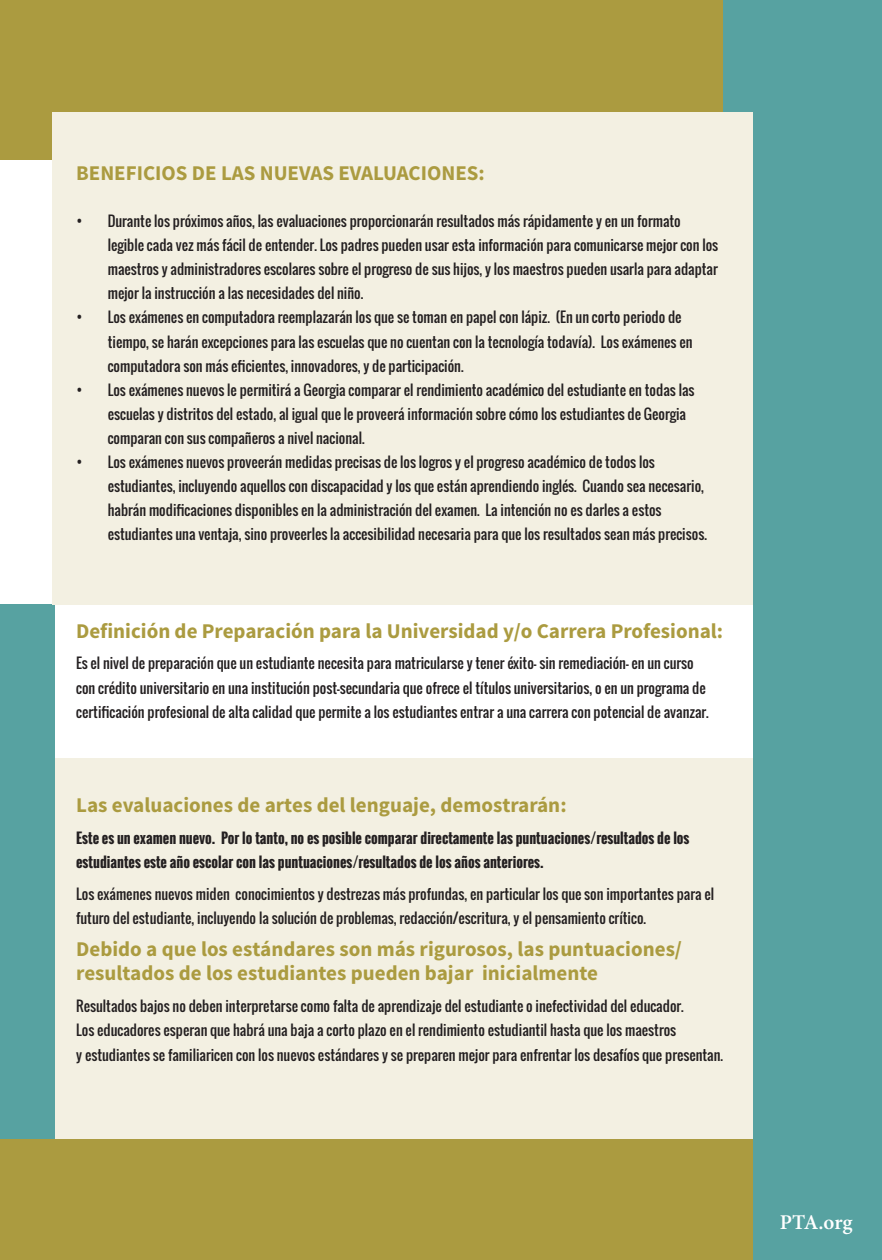
<style>
.page{position:relative;width:882px;height:1260px;background:#fff}
.page>*{position:absolute;margin:0;border:0;box-sizing:border-box;transform-origin:0 0}
.t1{font:700 21px/24.2px "Source Sans Pro";color:#ab9b40}
.t2{font:600 21px "Minion Pro";letter-spacing:-.005em;color:#fff}
.t3{font:14px/24.2px "Oswald";color:#231f20}
.t4{font:700 14px/24.2px "Oswald";color:#231f20}
</style>
<div class="page">
<div style="left:0;top:0;width:52px;height:159px;background:#ab9b40"></div>
<div style="left:52px;top:0;width:671px;height:113px;background:#ab9b40"></div>
<div style="left:0;top:1139px;width:753px;height:121px;background:#ab9b40"></div>
<div style="left:723px;top:0;width:30px;height:113px;background:#57a2a1"></div>
<div style="left:0;top:605px;width:55px;height:534px;background:#57a2a1"></div>
<div style="left:52px;top:113px;width:701px;height:492px;background:#f3f0e2"></div>
<div style="left:55px;top:759px;width:698px;height:380px;background:#f3f0e2"></div>
<div style="left:753px;top:0;width:129px;height:1260px;background:#57a2a1"></div>
<p class="t1" style="left:76px;top:161px;width:410px">BENEFICIOS DE LAS NUEVAS EVALUACIONES:</p>
<p class="t3" style="left:108px;top:209px;width:612px;text-indent:-32px">• Durante los próximos años, las evaluaciones proporcionarán resultados más rápidamente y en un formato legible cada vez más fácil de entender. Los padres pueden usar esta información para comunicarse mejor con los maestros y administradores escolares sobre el progreso de sus hijos, y los maestros pueden usarla para adaptar mejor la instrucción a las necesidades del niño.</p>
<p class="t3" style="left:108px;top:305px;width:586px;text-indent:-32px">• Los exámenes en computadora reemplazarán los que se toman en papel con lápiz. (En un corto periodo de tiempo, se harán excepciones para las escuelas que no cuentan con la tecnología todavía). Los exámenes en computadora son más eficientes, innovadores, y de participación.</p>
<p class="t3" style="left:108px;top:378px;width:588px;text-indent:-32px">• Los exámenes nuevos le permitirá a Georgia comparar el rendimiento académico del estudiante en todas las escuelas y distritos del estado, al igual que le proveerá información sobre cómo los estudiantes de Georgia comparan con sus compañeros a nivel nacional.</p>
<p class="t3" style="left:108px;top:450px;width:601px;text-indent:-32px">• Los exámenes nuevos proveerán medidas precisas de los logros y el progreso académico de todos los estudiantes, incluyendo aquellos con discapacidad y los que están aprendiendo inglés. Cuando sea necesario, habrán modificaciones disponibles en la administración del examen. La intención no es darles a estos estudiantes una ventaja, sino proveerles la accesibilidad necesaria para que los resultados sean más precisos.</p>
<p class="t1" style="left:76px;top:619px;width:648px">Definición de Preparación para la Universidad y/o Carrera Profesional:</p>
<p class="t3" style="left:76px;top:651px;width:634px">Es el nivel de preparación que un estudiante necesita para matricularse y tener éxito- sin remediación- en un curso con crédito universitario en una institución post-secundaria que ofrece el títulos universitarios, o en un programa de certificación profesional de alta calidad que permite a los estudiantes entrar a una carrera con potencial de avanzar.</p>
<p class="t1" style="left:76px;top:794px;width:492px">Las evaluaciones de artes del lenguaje, demostrarán:</p>
<p class="t4" style="left:76px;top:827px;width:615px">Este es un examen nuevo. Por lo tanto, no es posible comparar directamente las puntuaciones/resultados de los estudiantes este año escolar con las puntuaciones/resultados de los años anteriores.</p>
<p class="t3" style="left:76px;top:882px;width:639px">Los exámenes nuevos miden conocimientos y destrezas más profundas, en particular los que son importantes para el futuro del estudiante, incluyendo la solución de problemas, redacción/escritura, y el pensamiento crítico.</p>
<p class="t1" style="left:76px;top:938px;width:607px">Debido a que los estándares son más rigurosos, las puntuaciones/ resultados de los estudiantes pueden bajar inicialmente</p>
<p class="t3" style="left:76px;top:994px;width:649px">Resultados bajos no deben interpretarse como falta de aprendizaje del estudiante o inefectividad del educador.<br>Los educadores esperan que habrá una baja a corto plazo en el rendimiento estudiantil hasta que los maestros<br>y estudiantes se familiaricen con los nuevos estándares y se preparen mejor para enfrentar los desafíos que presentan.</p>
<p class="t2" style="left:780px;top:1207px;width:74px">PTA.org</p>
</div>
